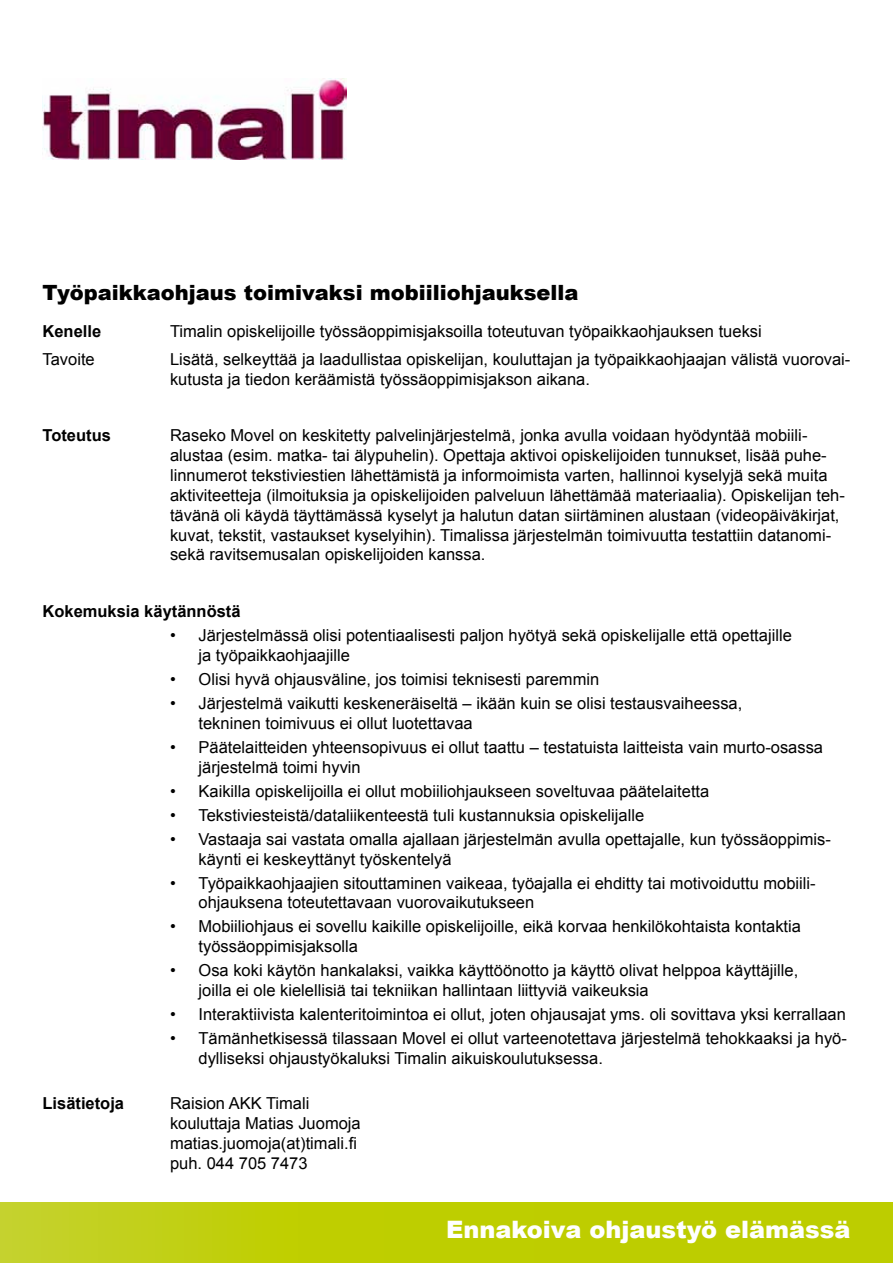
<style>
.page{position:relative;width:893px;height:1263px;background:#fff}
.page>*{position:absolute;margin:0;border:0;box-sizing:border-box;transform-origin:0 0}
.t1{font:900 24px "Arial";color:#fff}
.t2{font:900 21px "Arial";color:#000}
.t3{font:16.5px/19.8px "Arial";color:#000}
.t4{font:700 16.5px "Arial";color:#000}
</style>
<div class="page">
<svg style="left:0;top:1202px;width:893px;height:61px;background:#bfce07"></svg>
<img style="left:43px;top:79px;width:304px;height:80px">
<p class="t2" style="left:43px;top:277px;width:537px">Työpaikkaohjaus toimivaksi mobiiliohjauksella</p>
<p class="t4" style="left:43px;top:320px;width:60px">Kenelle</p>
<p class="t3" style="left:170px;top:321px;width:593px">Timalin opiskelijoille työssäoppimisjaksoilla toteutuvan työpaikkaohjauksen tueksi</p>
<p class="t3" style="left:43px;top:350px;width:54px">Tavoite</p>
<p class="t3" style="left:170px;top:350px;width:682px">Lisätä, selkeyttää ja laadullistaa opiskelijan, kouluttajan ja työpaikkaohjaajan välistä vuorovai&shy;kutusta ja tiedon keräämistä työssäoppimisjakson aikana.</p>
<p class="t4" style="left:43px;top:425px;width:70px">Toteutus</p>
<p class="t3" style="left:170px;top:426px;width:677px">Raseko Movel on keskitetty palvelinjärjestelmä, jonka avulla voidaan hyödyntää mobiili&shy;alustaa (esim. matka- tai älypuhelin). Opettaja aktivoi opiskelijoiden tunnukset, lisää puhe&shy;linnumerot tekstiviestien lähettämistä ja informoimista varten, hallinnoi kyselyjä sekä muita aktiviteetteja (ilmoituksia ja opiskelijoiden palveluun lähettämää materiaalia). Opiskelijan teh&shy;tävänä oli käydä täyttämässä kyselyt ja halutun datan siirtäminen alustaan (videopäiväkirjat, kuvat, tekstit, vastaukset kyselyihin). Timalissa järjestelmän toimivuutta testattiin datanomi&shy;sekä ravitsemusalan opiskelijoiden kanssa.</p>
<p class="t4" style="left:43px;top:600px;width:200px">Kokemuksia käytännöstä</p>
<p class="t3" style="left:199px;top:625px;width:595px;text-indent:-28px">• Järjestelmässä olisi potentiaalisesti paljon hyötyä sekä opiskelijalle että opettajille ja työpaikkaohjaajille</p>
<p class="t3" style="left:170px;top:669px;width:431px">• Olisi hyvä ohjausväline, jos toimisi teknisesti paremmin</p>
<p class="t3" style="left:199px;top:693px;width:545px;text-indent:-28px">• Järjestelmä vaikutti keskeneräiseltä – ikään kuin se olisi testausvaiheessa, tekninen toimivuus ei ollut luotettavaa</p>
<p class="t3" style="left:199px;top:737px;width:626px;text-indent:-28px">• Päätelaitteiden yhteensopivuus ei ollut taattu – testatuista laitteista vain murto-osassa järjestelmä toimi hyvin</p>
<p class="t3" style="left:170px;top:781px;width:541px">• Kaikilla opiskelijoilla ei ollut mobiiliohjaukseen soveltuvaa päätelaitetta</p>
<p class="t3" style="left:170px;top:805px;width:476px">• Tekstiviesteistä/dataliikenteestä tuli kustannuksia opiskelijalle</p>
<p class="t3" style="left:199px;top:829px;width:634px;text-indent:-28px">• Vastaaja sai vastata omalla ajallaan järjestelmän avulla opettajalle, kun työssäoppimis&shy;käynti ei keskeyttänyt työskentelyä</p>
<p class="t3" style="left:199px;top:873px;width:619px;text-indent:-28px">• Työpaikkaohjaajien sitouttaminen vaikeaa, työajalla ei ehditty tai motivoiduttu mobiili&shy;ohjauksena toteutettavaan vuorovaikutukseen</p>
<p class="t3" style="left:199px;top:917px;width:604px;text-indent:-28px">• Mobiiliohjaus ei sovellu kaikille opiskelijoille, eikä korvaa henkilökohtaista kontaktia työssäoppimisjaksolla</p>
<p class="t3" style="left:199px;top:961px;width:601px;text-indent:-28px">• Osa koki käytön hankalaksi, vaikka käyttöönotto ja käyttö olivat helppoa käyttäjille, joilla ei ole kielellisiä tai tekniikan hallintaan liittyviä vaikeuksia</p>
<p class="t3" style="left:170px;top:1005px;width:677px">• Interaktiivista kalenteritoimintoa ei ollut, joten ohjausajat yms. oli sovittava yksi kerrallaan</p>
<p class="t3" style="left:199px;top:1029px;width:650px;text-indent:-28px">• Tämänhetkisessä tilassaan Movel ei ollut varteenotettava järjestelmä tehokkaaksi ja hyö&shy;dylliseksi ohjaustyökaluksi Timalin aikuiskoulutuksessa.</p>
<p class="t4" style="left:43px;top:1092px;width:83px">Lisätietoja</p>
<p class="t3" style="left:170px;top:1094px;width:192px">Raision AKK Timali kouluttaja Matias Juomoja matias.juomoja(at)timali.fi puh. 044 705 7473</p>
<h1 class="t1" style="left:446px;top:1212px;width:406px">Ennakoiva ohjaustyö elämässä</h1>
</div>
